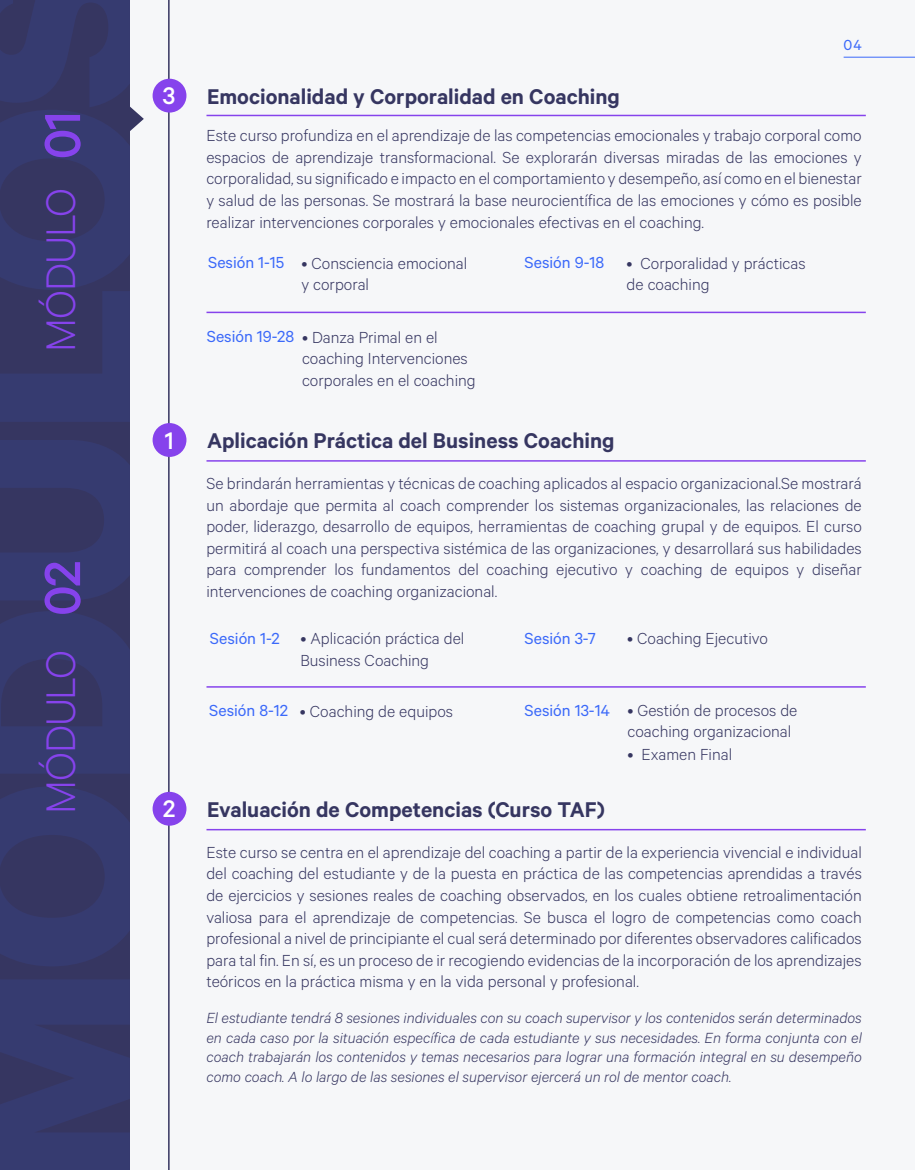
<style>
.page{position:relative;width:915px;height:1170px;background:#fff}
.page>*{position:absolute;margin:0;border:0;box-sizing:border-box;transform-origin:0 0}
.t1{font:500 57px "Calibre";color:#8643ec}
.t2{font:300 46.5px "Calibre";letter-spacing:-.025em;color:#8643ec}
.t3{font:500 27px "Calibre";color:#fff}
.t4{font:600 24px "Calibre";color:#363661}
.t5{font:300 18px/21.6px "Calibre";color:#363661}
.t6{font:18px "Calibre";color:#3b69fa}
.t7{font:italic 300 16.5px/19.8px "Calibre";color:#363661;text-align:justify}
.t8{font:16.5px "Calibre";color:#3b69fa}
.s1{font-weight:400;color:#3b69fa}
</style>
<div class="page">
<div style="left:130px;top:0;width:784px;height:1169px;background:#f6f7f9"></div>
<div style="left:0;top:0;width:130px;height:1169px;background:#363661"></div>
<svg style="left:130px;top:106px;width:14px;height:25px"></svg>
<hr style="left:843px;top:57px;width:71px;height:1px;background:#3b69fa">
<hr style="left:206px;top:115px;width:659px;height:1px;background:#8643ec">
<hr style="left:206px;top:311px;width:659px;height:2px;background:#8643ec">
<hr style="left:168px;top:0;width:1px;height:1169px;background:#363661">
<div style="left:152px;top:79px;width:34px;height:34px;background:#8643ec;border-radius:50%"></div>
<hr style="left:206px;top:460px;width:659px;height:1px;background:#8643ec">
<hr style="left:206px;top:828px;width:659px;height:2px;background:#8643ec">
<hr style="left:206px;top:686px;width:659px;height:1px;background:#8643ec">
<div style="left:152px;top:423px;width:34px;height:34px;background:#8643ec;border-radius:50%"></div>
<div style="left:152px;top:791px;width:34px;height:34px;background:#8643ec;border-radius:50%"></div>
<h1 class="t1" style="left:29px;top:159px;width:50px;rotate:-90deg">01</h1>
<h2 class="t2" style="left:34px;top:351px;width:165px;rotate:-90deg">MÓDULO</h2>
<h1 class="t1" style="left:29px;top:616px;width:57px;rotate:-90deg">02</h1>
<h2 class="t2" style="left:34px;top:813px;width:165px;rotate:-90deg">MÓDULO</h2>
<p class="t8" style="left:843px;top:36px;width:20px">04</p>
<h3 class="t3" style="left:163px;top:80px;width:14px">3</h3>
<h3 class="t4" style="left:207px;top:82px;width:414px">Emocionalidad y Corporalidad en Coaching</h3>
<p class="t5" style="left:206px;top:124px;width:656px;text-align:justify">Este curso profundiza en el aprendizaje de las competencias emocionales y trabajo corporal como espacios de aprendizaje transformacional. Se explorarán diversas miradas de las emociones y corporalidad, su significado e impacto en el comportamiento y desempeño, así como en el bienestar y salud de las personas. Se mostrará la base neurocientífica de las emociones y cómo es posible realizar intervenciones corporales y emocionales efectivas en el coaching.</p>
<p class="t6" style="left:208px;top:252px;width:78px">Sesión 1-15</p>
<p class="t5" style="left:301px;top:251px;width:167px">• Consciencia emocional</p>
<p class="t6" style="left:524px;top:252px;width:81px">Sesión 9-18</p>
<p class="t5" style="left:301px;top:273px;width:69px">y corporal</p>
<p class="t5" style="left:626px;top:251px;width:180px">• Corporalidad y prácticas de coaching</p>
<p class="t5" style="left:207px;top:325px;width:232px"><span class="s1">Sesión 19-28</span> • Danza Primal en el</p>
<p class="t5" style="left:302px;top:347px;width:175px">coaching Intervenciones corporales en el coaching</p>
<h3 class="t3" style="left:165px;top:424px;width:10px">1</h3>
<h3 class="t4" style="left:207px;top:426px;width:409px">Aplicación Práctica del Business Coaching</h3>
<p class="t5" style="left:206px;top:471px;width:656px;text-align:justify">Se brindarán herramientas y técnicas de coaching aplicados al espacio organizacional.Se mostrará un abordaje que permita al coach comprender los sistemas organizacionales, las relaciones de poder, liderazgo, desarrollo de equipos, herramientas de coaching grupal y de equipos. El curso permitirá al coach una perspectiva sistémica de las organizaciones, y desarrollará sus habilidades para comprender los fundamentos del coaching ejecutivo y coaching de equipos y diseñar intervenciones de coaching organizacional.</p>
<p class="t6" style="left:210px;top:627px;width:71px">Sesión 1-2</p>
<p class="t6" style="left:209px;top:700px;width:80px">Sesión 8-12</p>
<p class="t5" style="left:300px;top:626px;width:165px">• Aplicación práctica del<br>Business Coaching</p>
<p class="t5" style="left:300px;top:699px;width:154px">• Coaching de equipos</p>
<p class="t6" style="left:524px;top:627px;width:73px">Sesión 3-7</p>
<p class="t5" style="left:627px;top:626px;width:142px">• Coaching Ejecutivo</p>
<p class="t6" style="left:524px;top:700px;width:87px">Sesión 13-14</p>
<p class="t5" style="left:627px;top:698px;width:171px">• Gestión de procesos de coaching organizacional</p>
<p class="t5" style="left:627px;top:742px;width:106px">• Examen Final</p>
<h3 class="t3" style="left:163px;top:793px;width:14px">2</h3>
<h3 class="t4" style="left:207px;top:795px;width:399px">Evaluación de Competencias (Curso TAF)</h3>
<p class="t5" style="left:206px;top:840px;width:656px;text-align:justify">Este curso se centra en el aprendizaje del coaching a partir de la experiencia vivencial e individual del coaching del estudiante y de la puesta en práctica de las competencias aprendidas a través de ejercicios y sesiones reales de coaching observados, en los cuales obtiene retroalimentación valiosa para el aprendizaje de competencias. Se busca el logro de competencias como coach profesional a nivel de principiante el cual será determinado por diferentes observadores calificados para tal fin. En sí, es un proceso de ir recogiendo evidencias de la incorporación de los aprendizajes teóricos en la práctica misma y en la vida personal y profesional.</p>
<p class="t7" style="left:206px;top:1006px;width:656px">El estudiante tendrá 8 sesiones individuales con su coach supervisor y los contenidos serán determinados en cada caso por la situación específica de cada estudiante y sus necesidades. En forma conjunta con el coach trabajarán los contenidos y temas necesarios para lograr una formación integral en su desempeño como coach. A lo largo de las sesiones el supervisor ejercerá un rol de mentor coach.</p>
</div>
